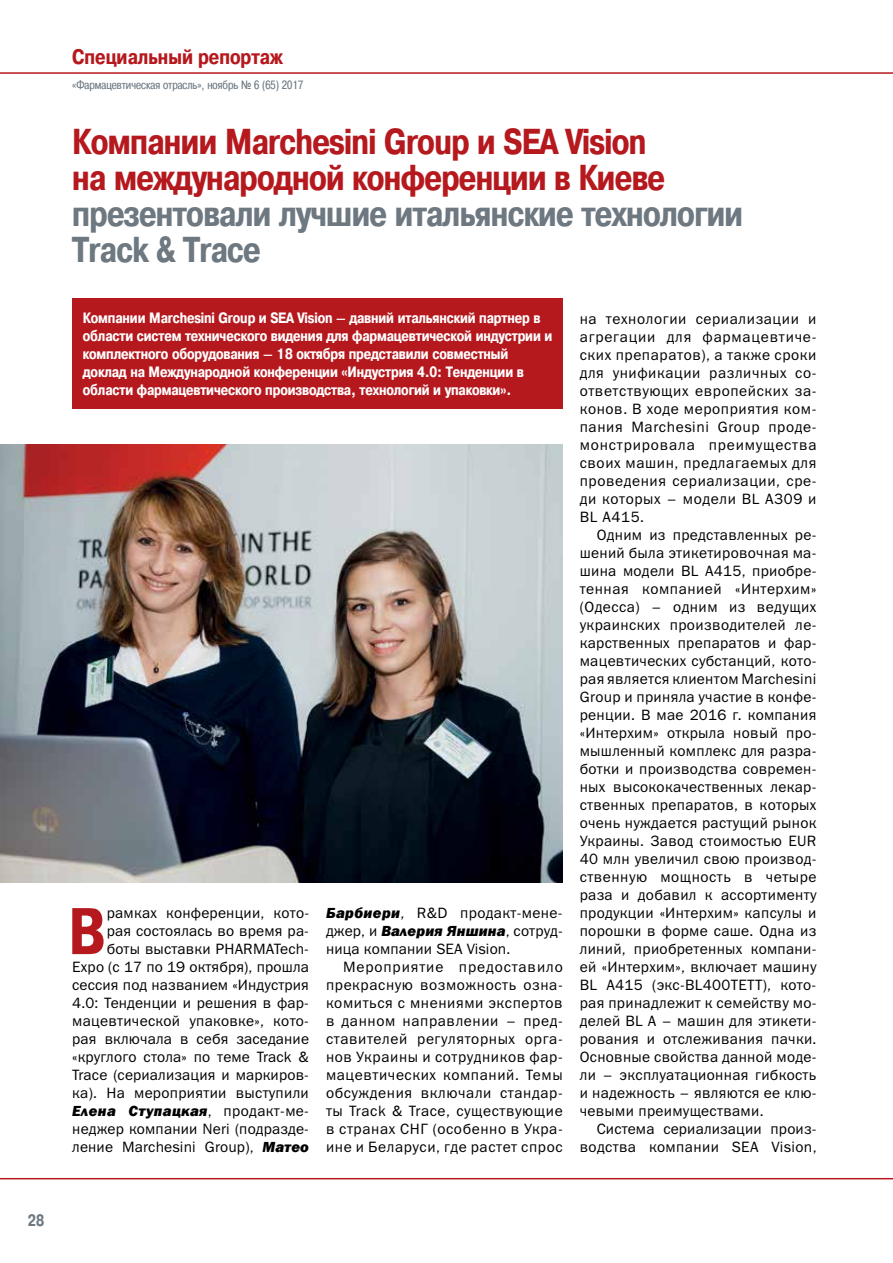
<style>
.page{position:relative;width:893px;height:1263px;background:#fff}
.page>*{position:absolute;margin:0;border:0;box-sizing:border-box;transform-origin:0 0}
.t1{font:600 condensed 69px "Franklin Gothic";color:#b5191e}
.t2{font:700 36px/36px "Pragmatica Cond C";letter-spacing:-.02em;color:#b5191e}
.t3{font:700 36px/36px "Pragmatica Cond C";letter-spacing:-.02em;color:#6d7881}
.t4{font:700 21px "Pragmatica Cond C";color:#b5191e}
.t5{font:700 16.5px "Pragmatica Cond C";color:#6d7881;scale:.95 1}
.t6{font:15px/18px "Franklin Gothic Book C";letter-spacing:.01em;color:#000;text-align:justify}
.t7{font:700 15px/18px "Pragmatica Cond C";letter-spacing:-.01em;color:#fff}
.t8{font:italic 800 15px "Franklin Gothic";letter-spacing:.025em;color:#000}
.t9{font:12px "Pragmatica Cond C";color:#6d7881}
.s1{font-family:"Franklin Gothic Book C";font-weight:400;font-style:normal}
.s2{font-family:"Franklin Gothic";font-weight:800;font-style:italic}
</style>
<div class="page">
<hr style="left:0;top:1178px;width:893px;height:1px;background:#b5191e">
<hr style="left:0;top:72px;width:893px;height:2px;background:#b5191e">
<div style="left:72px;top:298px;width:491px;height:111px;background:#b5191e"></div>
<img style="left:0;top:444px;width:563px;height:438px">
<p class="t5" style="left:28px;top:1211px;width:19px">28</p>
<h3 class="t4" style="left:72px;top:45px;width:212px">Специальный репортаж</h3>
<p class="t9" style="left:72px;top:78px;width:232px">«Фармацевтическая отрасль», ноябрь № 6 (65) 2017</p>
<h2 class="t2" style="left:72px;top:124px;width:594px">Компании Marchesini Group и SEA Vision на международной конференции в Киеве</h2>
<h2 class="t3" style="left:72px;top:196px;width:672px">презентовали лучшие итальянские технологии<br>Track &amp; Trace</h2>
<p class="t7" style="left:83px;top:309px;width:471px">Компании Marchesini Group и SEA Vision – давний итальянский партнер в области систем технического видения для фармацевтической индустрии и комплектного оборудования – 18 октября представили совместный доклад на Международной конференции «Индустрия 4.0: Тенденции в области фармацевтического производства, технологий и упаковки».</p>
<h1 class="t1" style="left:68px;top:885px;width:40px">В</h1>
<p class="t6" style="left:72px;top:904px;width:238px;text-align:right">рамках конференции, кото-<br>рая состоялась во время ра&shy;боты выставки PHARMATech-<br>Expo (с 17 по 19 октября), прошла сессия под названием «Индустрия<br>4.0: Тенденции и решения в фар&shy;мацевтической упаковке», кото&shy;рая включала в себя заседание «круглого стола» по теме Track &amp;<br>Trace (сериализация и маркиров&shy;ка). На мероприятии выступили</p>
<p class="t8" style="left:72px;top:1101px;width:238px">Елена Ступацкая<span class="s1">, продакт-ме-</span></p>
<p class="t6" style="left:72px;top:1120px;width:238px">неджер компании Neri (подразде&shy;ление Marchesini Group), <span class="s2">Матео</span></p>
<p class="t6" style="left:326px;top:904px;width:238px"><span class="s2">Барбиери</span>, R&amp;D продакт-мене&shy;джер, и <span class="s2">Валерия Яншина</span>, сотруд&shy;ница компании SEA Vision.</p>
<p class="t6" style="left:326px;top:958px;width:238px;text-indent:17px">Мероприятие предоставило прекрасную возможность озна&shy;комиться с мнениями экспертов в данном направлении – пред&shy;ставителей регуляторных орга&shy;нов Украины и сотрудников фар&shy;мацевтических компаний. Темы обсуждения включали стандар&shy;ты Track &amp; Trace, существующие в странах СНГ (особенно в Укра&shy;ине и Беларуси, где растет спрос</p>
<p class="t6" style="left:580px;top:310px;width:238px">на технологии сериализации и агрегации для фармацевтиче&shy;ских препаратов), а также сроки для унификации различных со&shy;ответствующих европейских за&shy;конов. В ходе мероприятия ком&shy;пания Marchesini Group проде&shy;монстрировала преимущества своих машин, предлагаемых для проведения сериализации, сре&shy;ди которых – модели BL A309 и BL A415.</p>
<p class="t6" style="left:580px;top:526px;width:238px;text-indent:17px">Одним из представленных ре&shy;шений была этикетировочная ма&shy;шина модели BL A415, приобре&shy;тенная компанией «Интерхим» (Одесса) – одним из ведущих украинских производителей ле&shy;карственных препаратов и фар&shy;мацевтических субстанций, кото&shy;рая является клиентом Marchesini Group и приняла участие в конфе&shy;ренции. В мае 2016 г. компания «Интерхим» открыла новый про&shy;мышленный комплекс для разра&shy;ботки и производства современ&shy;ных высококачественных лекар&shy;ственных препаратов, в которых очень нуждается растущий рынок Украины. Завод стоимостью EUR 40 млн увеличил свою производ&shy;ственную мощность в четыре раза и добавил к ассортименту продукции «Интерхим» капсулы и порошки в форме саше. Одна из линий, приобретенных компани&shy;ей «Интерхим», включает машину BL A415 (экс-BL400TETT), кото&shy;рая принадлежит к семейству мо&shy;делей BL A – машин для этикети&shy;рования и отслеживания пачки.<br>Основные свойства данной моде&shy;ли – эксплуатационная гибкость и надежность – являются ее клю&shy;чевыми преимуществами.</p>
<p class="t6" style="left:580px;top:1120px;width:238px;text-align:right">Система сериализации произ&shy;водства компании SEA Vision,</p>
</div>
